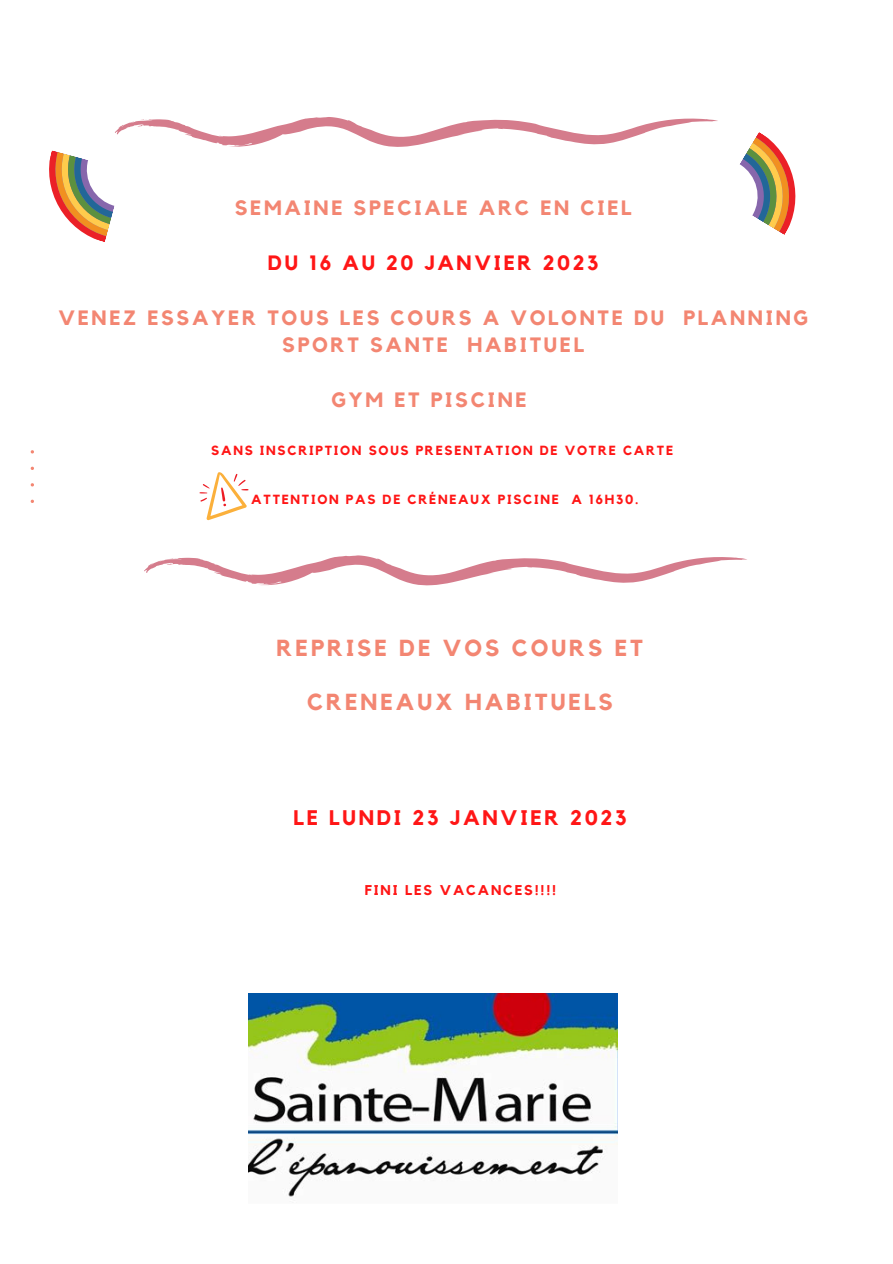
<style>
.page{position:relative;width:893px;height:1264px;background:#fff}
.page>*{position:absolute;margin:0;border:0;box-sizing:border-box;transform-origin:0 0}
.t1{font:700 23.1px "Kollektif";letter-spacing:.13em;color:#f38672}
.t2{font:700 21px "Kollektif";letter-spacing:.13em;color:#ff1616}
.t3{font:700 20.7px/27.5px "Kollektif";letter-spacing:.13em;color:#f38672;text-align:center}
.t4{font:700 20.7px "Kollektif";letter-spacing:.13em;color:#ff1616}
.t5{font:700 14.1px "Kollektif";letter-spacing:.13em;color:#ff1616}
.t6{font:700 13.2px "Kollektif";letter-spacing:.13em;color:#ff1616}
</style>
<div class="page">
<img style="left:249px;top:993px;width:368px;height:204px">
<svg style="left:49px;top:117px;width:747px;height:125px"></svg>
<svg style="left:144px;top:555px;width:603px;height:30px"></svg>
<svg style="left:199px;top:472px;width:49px;height:48px"></svg>
<p class="t3" style="left:235px;top:195px;width:398px">SEMAINE SPECIALE ARC EN CIEL</p>
<p class="t4" style="left:268px;top:253px;width:332px">DU 16 AU 20 JANVIER 2023</p>
<p class="t3" style="left:58px;top:305px;width:751px">VENEZ ESSAYER TOUS LES COURS A VOLONTE DU PLANNING<br>SPORT SANTE HABITUEL</p>
<p class="t3" style="left:331px;top:387px;width:197px">GYM ET PISCINE</p>
<p class="t6" style="left:211px;top:444px;width:463px">SANS INSCRIPTION SOUS PRESENTATION DE VOTRE CARTE</p>
<p class="t6" style="left:251px;top:493px;width:388px">ATTENTION PAS DE CRÉNEAUX PISCINE A 16H30.</p>
<p class="t1" style="left:276px;top:637px;width:368px">REPRISE DE VOS COURS ET</p>
<p class="t1" style="left:307px;top:691px;width:307px">CRENEAUX HABITUELS</p>
<p class="t2" style="left:293px;top:808px;width:335px">LE LUNDI 23 JANVIER 2023</p>
<p class="t5" style="left:365px;top:883px;width:193px">FINI LES VACANCES!!!!</p>
</div>
